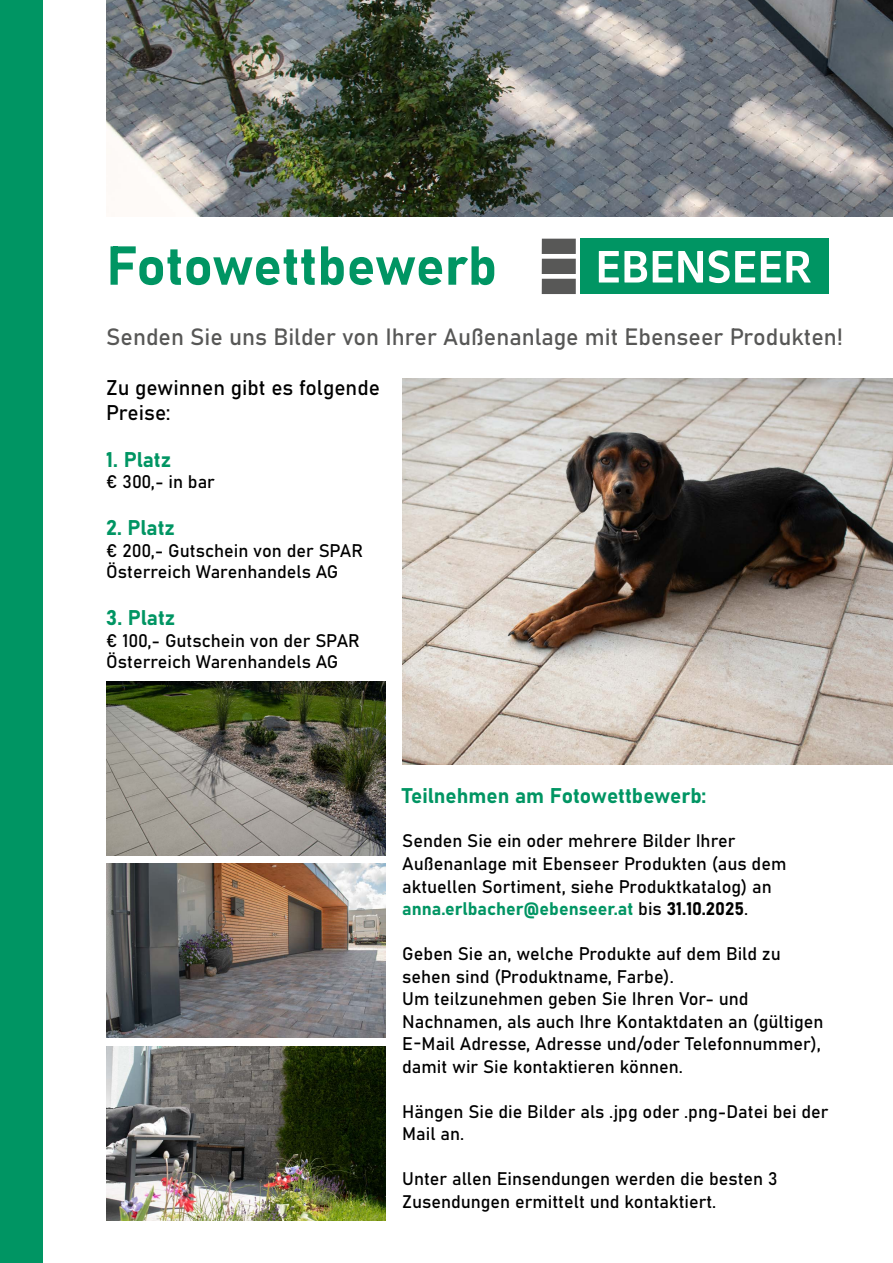
<style>
.page{position:relative;width:893px;height:1263px;background:#fff}
.page>*{position:absolute;margin:0;border:0;box-sizing:border-box;transform-origin:0 0}
.t1{font:54px "Bahnschrift";color:#009563}
.t2{font:23.25px "Bahnschrift";color:#575756}
.t3{font:21px "Bahnschrift";color:#009563}
.t4{font:21px/25.2px "Bahnschrift";color:#000}
.t5{font:18px/22.5px "Bahnschrift";color:#000}
.s1{color:#009563}
</style>
<div class="page">
<div style="left:542px;top:259px;width:34px;height:15px;background:#585857"></div>
<div style="left:542px;top:239px;width:34px;height:15px;background:#585857"></div>
<div style="left:542px;top:279px;width:34px;height:15px;background:#585857"></div>
<div style="left:580px;top:239px;width:249px;height:55px;background:#009563"></div>
<svg style="left:599px;top:250px;width:212px;height:33px"></svg>
<img style="left:106px;top:0;width:787px;height:217px">
<img style="left:402px;top:378px;width:491px;height:386px">
<img style="left:106px;top:681px;width:279px;height:174px">
<img style="left:106px;top:864px;width:279px;height:174px">
<img style="left:106px;top:1046px;width:279px;height:174px">
<div style="left:0;top:0;width:43px;height:1263px;background:#009563"></div>
<h1 class="t1" style="left:106px;top:225px;width:392px">Fotowettbewerb</h1>
<p class="t2" style="left:106px;top:319px;width:738px">Senden Sie uns Bilder von Ihrer Außenanlage mit Ebenseer Produkten!</p>
<p class="t4" style="left:106px;top:373px;width:275px">Zu gewinnen gibt es folgende<br>Preise:</p>
<p class="t3" style="left:106px;top:443px;width:66px">1. Platz</p>
<p class="t5" style="left:106px;top:469px;width:110px">€ 300,- in bar</p>
<p class="t3" style="left:106px;top:512px;width:70px">2. Platz</p>
<p class="t5" style="left:106px;top:538px;width:259px;line-height:21.6px">€ 200,- Gutschein von der SPAR<br>Österreich Warenhandels AG</p>
<p class="t3" style="left:106px;top:602px;width:70px">3. Platz</p>
<p class="t5" style="left:106px;top:628px;width:255px;line-height:21.6px">€ 100,- Gutschein von der SPAR<br>Österreich Warenhandels AG</p>
<p class="t3" style="left:402px;top:780px;width:305px">Teilnehmen am Fotowettbewerb:</p>
<p class="t5" style="left:402px;top:829px;width:386px">Senden Sie ein oder mehrere Bilder Ihrer Außenanlage mit Ebenseer Produkten (aus dem aktuellen Sortiment, siehe Produktkatalog) an <span class="s1">anna.erlbacher@ebenseer.at</span> bis 31.10.2025.</p>
<p class="t5" style="left:402px;top:941px;width:423px">Geben Sie an, welche Produkte auf dem Bild zu sehen sind (Produktname, Farbe).<br>Um teilzunehmen geben Sie Ihren Vor- und Nachnamen, als auch Ihre Kontaktdaten an (gültigen E-Mail Adresse, Adresse und/oder Telefonnummer), damit wir Sie kontaktieren können.</p>
<p class="t5" style="left:402px;top:1099px;width:428px">Hängen Sie die Bilder als .jpg oder .png-Datei bei der<br>Mail an.</p>
<p class="t5" style="left:402px;top:1166px;width:377px">Unter allen Einsendungen werden die besten 3<br>Zusendungen ermittelt und kontaktiert.</p>
</div>
